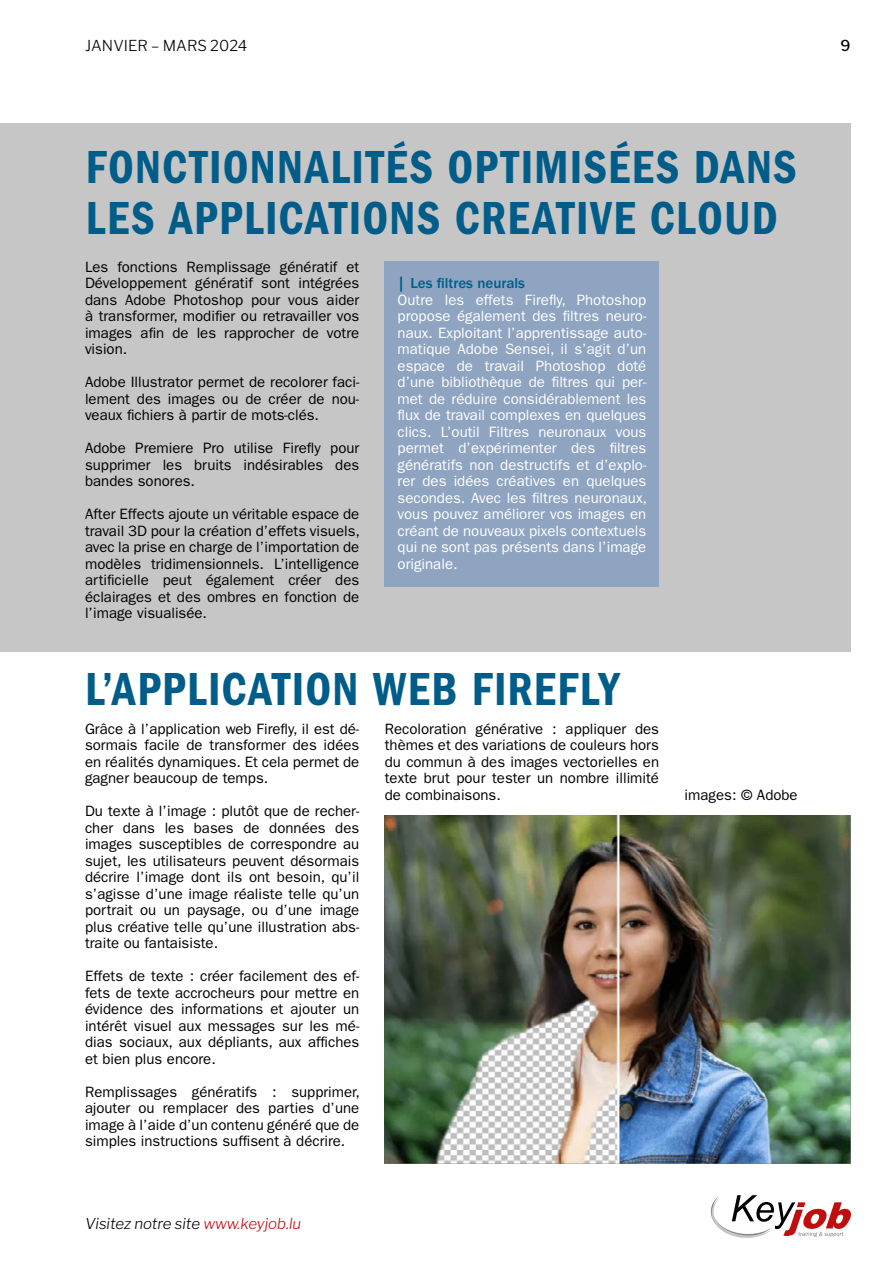
<style>
.page{position:relative;width:893px;height:1263px;background:#fff}
.page>*{position:absolute;margin:0;border:0;box-sizing:border-box;transform-origin:0 0}
.t1{font:48px/51px "ITC Franklin Gothic Std Dm Cd";letter-spacing:.03em;color:#005d89;scale:.96 1}
.t2{font:15px/16.5px "ITC Franklin Gothic Std";color:#000;text-align:justify}
.t3{font:15px/16.5px "ITC Franklin Gothic Std";color:#fff;text-align:justify}
.t4{font:italic 100 15px "Libre Franklin";color:#000}
.t5{font:500 15px "ITC Franklin Gothic Std";color:#005d89}
.t6{font:100 15px "Libre Franklin";letter-spacing:.005em;color:#000}
.s1{color:#c00d0e}
</style>
<div class="page">
<div style="left:0;top:123px;width:850px;height:528px;background:#c6c6c6"></div>
<img style="left:385px;top:815px;width:465px;height:348px">
<div style="left:385px;top:261px;width:274px;height:326px;background:#8fa4c1"></div>
<svg style="left:711px;top:1195px;width:140px;height:43px"></svg>
<p class="t6" style="left:85px;top:34px;width:164px">JANVIER – MARS 2024</p>
<p class="t6" style="left:840px;top:34px;width:11px">9</p>
<h1 class="t1" style="left:86px;top:142px;width:742px">FONCTIONNALITÉS OPTIMISÉES DANS<br>LES APPLICATIONS CREATIVE CLOUD</h1>
<p class="t2" style="left:85px;top:259px;width:276px">Les fonctions Remplissage génératif et Développement génératif sont intégrées dans Adobe Photoshop pour vous aider à transformer, modifier ou retravailler vos images afin de les rapprocher de votre vision.</p>
<p class="t2" style="left:85px;top:374px;width:276px">Adobe Illustrator permet de recolorer faci&shy;lement des images ou de créer de nou&shy;veaux fichiers à partir de mots-clés.</p>
<p class="t2" style="left:85px;top:440px;width:276px">Adobe Premiere Pro utilise Firefly pour supprimer les bruits indésirables des bandes sonores.</p>
<p class="t2" style="left:85px;top:506px;width:276px">After Effects ajoute un véritable espace de travail 3D pour la création d’effets visuels, avec la prise en charge de l’importation de modèles tridimensionnels. L’intelligence artificielle peut également créer des éclairages et des ombres en fonction de l’image visualisée.</p>
<p class="t5" style="left:398px;top:275px;width:129px">| Les filtres neurals</p>
<p class="t3" style="left:398px;top:292px;width:251px">Outre les effets Firefly, Photoshop propose également des filtres neuro&shy;naux. Exploitant l’apprentissage auto&shy;matique Adobe Sensei, il s’agit d’un espace de travail Photoshop doté d’une bibliothèque de filtres qui per&shy;met de réduire considérablement les flux de travail complexes en quelques clics. L’outil Filtres neuronaux vous permet d’expérimenter des filtres génératifs non destructifs et d’explo&shy;rer des idées créatives en quelques secondes. Avec les filtres neuronaux, vous pouvez améliorer vos images en créant de nouveaux pixels contextuels qui ne sont pas présents dans l’image originale.</p>
<h1 class="t1" style="left:85px;top:664px;width:558px">L’APPLICATION WEB FIREFLY</h1>
<p class="t2" style="left:85px;top:721px;width:276px">Grâce à l’application web Firefly, il est dé&shy;sormais facile de transformer des idées en réalités dynamiques. Et cela permet de gagner beaucoup de temps.</p>
<p class="t2" style="left:85px;top:803px;width:276px">Du texte à l’image : plutôt que de recher&shy;cher dans les bases de données des images susceptibles de correspondre au sujet, les utilisateurs peuvent désormais décrire l’image dont ils ont besoin, qu’il s’agisse d’une image réaliste telle qu’un portrait ou un paysage, ou d’une image plus créative telle qu’une illustration abs&shy;traite ou fantaisiste.</p>
<p class="t2" style="left:85px;top:968px;width:276px">Effets de texte : créer facilement des ef&shy;fets de texte accrocheurs pour mettre en évidence des informations et ajouter un intérêt visuel aux messages sur les mé&shy;dias sociaux, aux dépliants, aux affiches et bien plus encore.</p>
<p class="t2" style="left:85px;top:1084px;width:277px">Remplissages génératifs : supprimer, ajouter ou remplacer des parties d’une image à l’aide d’un contenu généré que de simples instructions suffisent à décrire.</p>
<p class="t2" style="left:385px;top:721px;width:276px">Recoloration générative : appliquer des thèmes et des variations de couleurs hors du commun à des images vectorielles en texte brut pour tester un nombre illimité de combinaisons.</p>
<p class="t2" style="left:685px;top:787px;width:115px">images: © Adobe</p>
<p class="t4" style="left:85px;top:1212px;width:218px">Visitez notre site <span class="s1">www.keyjob.lu</span></p>
</div>
